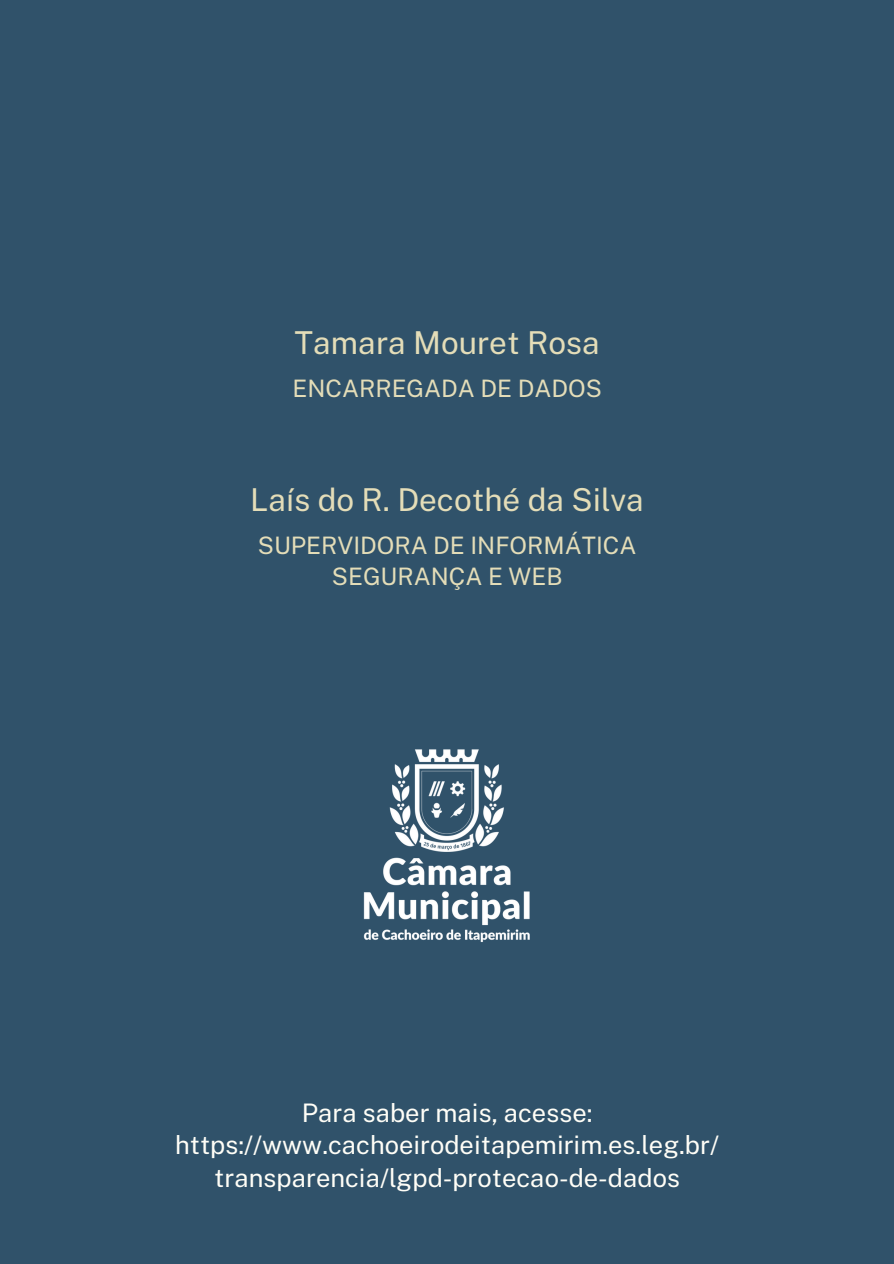
<style>
.page{position:relative;width:894px;height:1264px;background:#fff}
.page>*{position:absolute;margin:0;border:0;box-sizing:border-box;transform-origin:0 0}
.t1{font:31.5px "Public Sans";color:#e4ddb8}
.t2{font:25.5px/32.7px "Public Sans";color:#fffef7;text-align:center}
.t3{font:24px "Public Sans";color:#e4ddb8}
</style>
<div class="page">
<div style="left:0;top:0;width:893px;height:1263px;background:#30526a"></div>
<img style="left:363px;top:749px;width:167px;height:193px">
<p class="t1" style="left:294px;top:324px;width:307px">Tamara Mouret Rosa</p>
<p class="t3" style="left:292px;top:374px;width:311px">ENCARREGADA DE DADOS</p>
<p class="t1" style="left:250px;top:481px;width:395px">Laís do R. Decothé da Silva</p>
<p class="t3" style="left:258px;top:531px;width:380px">SUPERVIDORA DE INFORMÁTICA</p>
<p class="t3" style="left:332px;top:561px;width:232px">SEGURANÇA E WEB</p>
<p class="t2" style="left:302px;top:1095px;width:292px">Para saber mais, acesse:</p>
<p class="t2" style="left:175px;top:1128px;width:545px">https://www.cachoeirodeitapemirim.es.leg.br/ transparencia/lgpd-protecao-de-dados</p>
</div>
